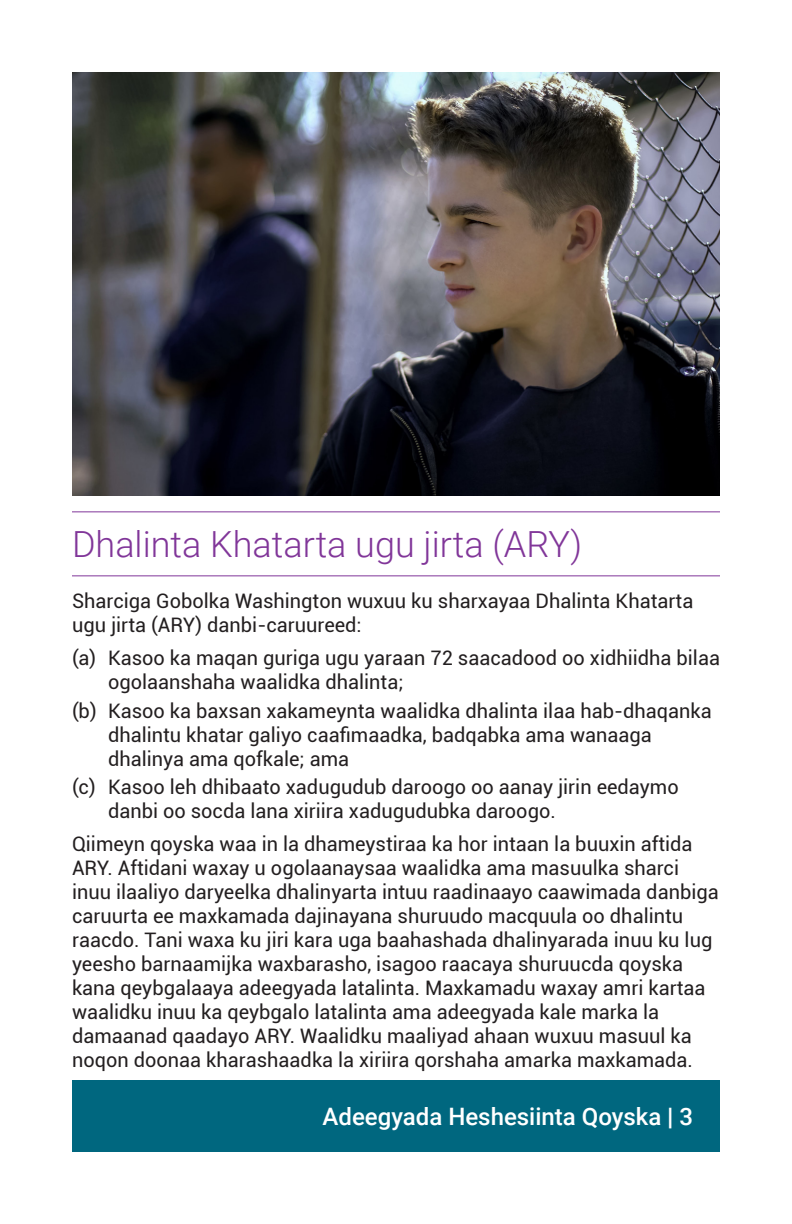
<style>
.page{position:relative;width:792px;height:1224px;background:#fff}
.page>*{position:absolute;margin:0;border:0;box-sizing:border-box;transform-origin:0 0}
.t1{font:300 36px "Roboto";color:#813699}
.t2{font:500 24px "Roboto";color:#fff}
.t3{font:20px/24px "Roboto";color:#231f20}
.s1{font-weight:400}
</style>
<div class="page">
<div style="left:72px;top:1080px;width:648px;height:72px;background:#00677f"></div>
<hr style="left:72px;top:511px;width:648px;height:1px;background:#813699">
<hr style="left:72px;top:575px;width:648px;height:1px;background:#813699">
<img style="left:72px;top:72px;width:648px;height:423px">
<h1 class="t1" style="left:72px;top:519px;width:512px">Dhalinta Khatarta ugu jirta (ARY)</h1>
<p class="t3" style="left:72px;top:589px;width:623px">Sharciga Gobolka Washington wuxuu ku sharxayaa Dhalinta Khatarta ugu jirta (ARY) danbi-caruureed:</p>
<p class="t3" style="left:108px;top:646px;width:614px;text-indent:-36px">(a) Kasoo ka maqan guriga ugu yaraan 72 saacadood oo xidhiidha bilaa ogolaanshaha waalidka dhalinta;</p>
<p class="t3" style="left:108px;top:698px;width:605px;text-indent:-36px">(b) Kasoo ka baxsan xakameynta waalidka dhalinta ilaa hab-dhaqanka dhalintu khatar galiyo caafimaadka, badqabka ama wanaaga dhalinya ama qofkale; ama</p>
<p class="t3" style="left:108px;top:774px;width:572px;text-indent:-36px">(c) Kasoo leh dhibaato xadugudub daroogo oo aanay jirin eedaymo danbi oo socda lana xiriira xadugudubka daroogo.</p>
<p class="t3" style="left:72px;top:831px;width:648px">Qiimeyn qoyska waa in la dhameystiraa ka hor intaan la buuxin aftida ARY. Aftidani waxay u ogolaanaysaa waalidka ama masuulka sharci inuu ilaaliyo daryeelka dhalinyarta intuu raadinaayo caawimada danbiga caruurta ee maxkamada dajinayana shuruudo macquula oo dhalintu raacdo. Tani waxa ku jiri kara uga baahashada dhalinyarada inuu ku lug yeesho barnaamijka waxbarasho, isagoo raacaya shuruucda qoyska kana qeybgalaaya adeegyada latalinta. Maxkamadu waxay amri kartaa waalidku inuu ka qeybgalo latalinta ama adeegyada kale marka la damaanad qaadayo ARY. Waalidku maaliyad ahaan wuxuu masuul ka noqon doonaa kharashaadka la xiriira qorshaha amarka maxkamada.</p>
<p class="t2" style="left:322px;top:1100px;width:372px">Adeegyada Heshesiinta Qoyska <span class="s1">|</span> 3</p>
</div>
